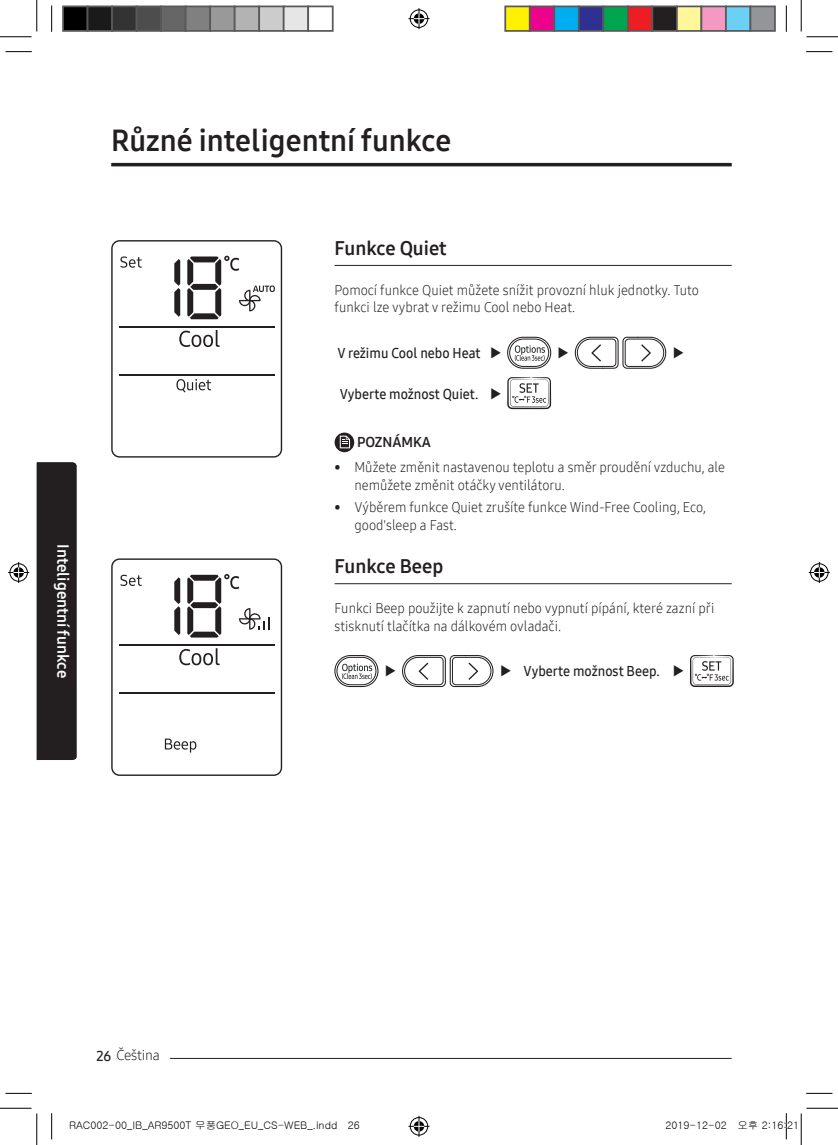
<style>
.page{position:relative;width:838px;height:1145px;background:#fff}
.page>*{position:absolute;margin:0;border:0;box-sizing:border-box;transform-origin:0 0}
.t1{font:29.75px "Samsung One 700";color:#231f20}
.t2{font:19.25px "Samsung One 700";color:#231f20}
.t3{font:15.75px "Samsung One 700";color:#fff}
.t4{font:14px/17.5px "Samsung One 300";color:#231f20;scale:.95 1}
.t5{font:14px "Samsung One 600";color:#231f20;scale:.95 1}
.t6{font:14px "Samsung One 300";color:#231f20}
.t7{font:14px "Samsung One 700";color:#231f20}
.t8{font:10.5px "Gulim";color:#000}
.s1{font-family:"Samsung One 600"}
</style>
<div class="page">
<hr style="left:111px;top:163px;width:620px;height:3px;background:#231f20">
<hr style="left:116px;top:1058px;width:615px;height:1px;background:#231f20">
<div style="left:116px;top:1053px;width:54px;height:7px;background:#fff"></div>
<div style="left:37px;top:462px;width:39px;height:298px;background:#231f20"></div>
<hr style="left:119px;top:374px;width:156px;height:1px;background:#231f20">
<hr style="left:119px;top:326px;width:156px;height:1px;background:#231f20">
<svg style="left:174px;top:259px;width:6px;height:58px"></svg>
<svg style="left:120px;top:256px;width:22px;height:12px"></svg>
<svg style="left:179px;top:330px;width:41px;height:17px"></svg>
<svg style="left:176px;top:379px;width:35px;height:14px"></svg>
<svg style="left:187px;top:256px;width:88px;height:63px"></svg>
<div style="left:111px;top:240px;width:171px;height:218px;border:1px solid #231f20;border-radius:8px"></div>
<hr style="left:334px;top:265px;width:397px;height:1px;background:#231f20">
<svg style="left:507px;top:337px;width:44px;height:32px"></svg>
<div style="left:509px;top:339px;width:39px;height:28px;border:1px solid #231f20;border-radius:14px"></div>
<svg style="left:514px;top:345px;width:31px;height:16px"></svg>
<svg style="left:574px;top:337px;width:92px;height:32px"></svg>
<svg style="left:507px;top:377px;width:44px;height:32px"></svg>
<svg style="left:334px;top:433px;width:20px;height:19px"></svg>
<svg style="left:340px;top:436px;width:10px;height:12px"></svg>
<hr style="left:119px;top:693px;width:156px;height:1px;background:#231f20">
<hr style="left:119px;top:644px;width:156px;height:1px;background:#231f20">
<svg style="left:174px;top:577px;width:6px;height:58px"></svg>
<svg style="left:120px;top:575px;width:22px;height:11px"></svg>
<svg style="left:179px;top:648px;width:41px;height:17px"></svg>
<svg style="left:165px;top:739px;width:31px;height:14px"></svg>
<svg style="left:187px;top:574px;width:83px;height:64px"></svg>
<div style="left:111px;top:558px;width:171px;height:218px;border:1px solid #231f20;border-radius:8px"></div>
<hr style="left:334px;top:583px;width:397px;height:1px;background:#231f20">
<svg style="left:334px;top:655px;width:44px;height:32px"></svg>
<div style="left:337px;top:657px;width:39px;height:28px;border:1px solid #231f20;border-radius:14px"></div>
<svg style="left:342px;top:664px;width:30px;height:15px"></svg>
<svg style="left:402px;top:655px;width:91px;height:32px"></svg>
<svg style="left:690px;top:655px;width:43px;height:32px"></svg>
<svg style="left:6px;top:51px;width:26px;height:1px"></svg>
<svg style="left:806px;top:51px;width:26px;height:1px"></svg>
<svg style="left:6px;top:1093px;width:26px;height:1px"></svg>
<svg style="left:806px;top:1093px;width:26px;height:1px"></svg>
<svg style="left:51px;top:6px;width:1px;height:26px"></svg>
<svg style="left:51px;top:1113px;width:1px;height:26px"></svg>
<svg style="left:786px;top:6px;width:1px;height:26px"></svg>
<hr style="left:0;top:36px;width:32px;height:1px;background:#000">
<hr style="left:806px;top:36px;width:31px;height:1px;background:#000">
<hr style="left:0;top:1108px;width:32px;height:1px;background:#000">
<hr style="left:806px;top:1108px;width:31px;height:1px;background:#000">
<hr style="left:36px;top:0;width:1px;height:31px;background:#000">
<hr style="left:36px;top:1113px;width:1px;height:32px;background:#000">
<hr style="left:800px;top:0;width:1px;height:31px;background:#000">
<hr style="left:800px;top:1113px;width:1px;height:32px;background:#000">
<svg style="left:408px;top:8px;width:21px;height:21px"></svg>
<svg style="left:408px;top:1116px;width:21px;height:21px"></svg>
<svg style="left:8px;top:562px;width:21px;height:21px"></svg>
<svg style="left:808px;top:562px;width:21px;height:21px"></svg>
<div style="left:63px;top:6px;width:25px;height:25px;background:#000"></div>
<div style="left:62px;top:6px;width:26px;height:26px;border:2px solid #595959"></div>
<div style="left:88px;top:6px;width:24px;height:25px;background:#1a1a1a"></div>
<div style="left:87px;top:6px;width:26px;height:26px;border:2px solid #595959"></div>
<div style="left:112px;top:6px;width:25px;height:25px;background:#333"></div>
<div style="left:111px;top:6px;width:26px;height:26px;border:2px solid #595959"></div>
<div style="left:137px;top:6px;width:24px;height:25px;background:#4d4d4d"></div>
<div style="left:136px;top:6px;width:26px;height:26px;border:2px solid #595959"></div>
<div style="left:161px;top:6px;width:25px;height:25px;background:#666"></div>
<div style="left:160px;top:6px;width:26px;height:26px;border:2px solid #595959"></div>
<div style="left:186px;top:6px;width:24px;height:25px;background:#808080"></div>
<div style="left:185px;top:6px;width:26px;height:26px;border:2px solid #595959"></div>
<div style="left:210px;top:6px;width:25px;height:25px;background:#999"></div>
<div style="left:209px;top:6px;width:26px;height:26px;border:2px solid #595959"></div>
<div style="left:235px;top:6px;width:24px;height:25px;background:#b3b3b3"></div>
<div style="left:234px;top:6px;width:26px;height:26px;border:2px solid #595959"></div>
<div style="left:259px;top:6px;width:25px;height:25px;background:#ccc"></div>
<div style="left:258px;top:6px;width:26px;height:26px;border:2px solid #595959"></div>
<div style="left:284px;top:6px;width:24px;height:25px;background:#e6e6e6"></div>
<div style="left:283px;top:6px;width:26px;height:26px;border:2px solid #595959"></div>
<div style="left:307px;top:6px;width:26px;height:26px;border:2px solid #595959"></div>
<div style="left:505px;top:6px;width:24px;height:25px;background:#fff101"></div>
<div style="left:504px;top:6px;width:26px;height:26px;border:2px solid #595959"></div>
<div style="left:529px;top:6px;width:25px;height:25px;background:#ed028c"></div>
<div style="left:529px;top:6px;width:26px;height:26px;border:2px solid #595959"></div>
<div style="left:554px;top:6px;width:24px;height:25px;background:#00aeef"></div>
<div style="left:553px;top:6px;width:26px;height:26px;border:2px solid #595959"></div>
<div style="left:578px;top:6px;width:25px;height:25px;background:#2e3092"></div>
<div style="left:578px;top:6px;width:26px;height:26px;border:2px solid #595959"></div>
<div style="left:603px;top:6px;width:24px;height:25px;background:#00a54f"></div>
<div style="left:602px;top:6px;width:26px;height:26px;border:2px solid #595959"></div>
<div style="left:627px;top:6px;width:25px;height:25px;background:#ee1d23"></div>
<div style="left:627px;top:6px;width:26px;height:26px;border:2px solid #595959"></div>
<div style="left:652px;top:6px;width:24px;height:25px;background:#231f20"></div>
<div style="left:651px;top:6px;width:26px;height:26px;border:2px solid #595959"></div>
<div style="left:676px;top:6px;width:25px;height:25px;background:#fff79a"></div>
<div style="left:676px;top:6px;width:26px;height:26px;border:2px solid #595959"></div>
<div style="left:701px;top:6px;width:24px;height:25px;background:#f499c2"></div>
<div style="left:700px;top:6px;width:26px;height:26px;border:2px solid #595959"></div>
<div style="left:725px;top:6px;width:25px;height:25px;background:#6bcff6"></div>
<div style="left:725px;top:6px;width:26px;height:26px;border:2px solid #595959"></div>
<div style="left:750px;top:6px;width:24px;height:25px;background:#939598"></div>
<div style="left:749px;top:6px;width:26px;height:26px;border:2px solid #595959"></div>
<svg style="left:785px;top:1113px;width:2px;height:26px"></svg>
<p class="t3" style="left:73px;top:544px;width:135px;rotate:90deg">Inteligentní funkce</p>
<h1 class="t1" style="left:111px;top:121px;width:341px">Různé inteligentní funkce</h1>
<h2 class="t2" style="left:334px;top:235px;width:114px">Funkce Quiet</h2>
<p class="t4" style="left:334px;top:281px;width:385px">Pomocí funkce Quiet můžete snížit provozní hluk jednotky. Tuto funkci lze vybrat v režimu Cool nebo Heat.</p>
<p class="t5" style="left:337px;top:344px;width:173px">V režimu Cool nebo Heat ▶</p>
<p class="t5" style="left:557px;top:344px;width:13px">▶</p>
<p class="t5" style="left:672px;top:344px;width:13px">▶</p>
<p class="t5" style="left:340px;top:384px;width:171px">Vyberte možnost Quiet. ▶</p>
<p class="t7" style="left:357px;top:433px;width:75px">POZNÁMKA</p>
<p class="t4" style="left:354px;top:458px;width:391px;text-indent:-20px">• Můžete změnit nastavenou teplotu a směr proudění vzduchu, ale nemůžete změnit otáčky ventilátoru.</p>
<p class="t4" style="left:354px;top:498px;width:371px;text-indent:-20px">• Výběrem funkce Quiet zrušíte funkce Wind-Free Cooling, Eco, good'sleep a Fast.</p>
<h2 class="t2" style="left:334px;top:554px;width:110px">Funkce Beep</h2>
<p class="t4" style="left:334px;top:599px;width:401px">Funkci Beep použijte k zapnutí nebo vypnutí pípání, které zazní při stisknutí tlačítka na dálkovém ovladači.</p>
<p class="t5" style="left:385px;top:662px;width:13px">▶</p>
<p class="t5" style="left:500px;top:662px;width:194px">▶ Vyberte možnost Beep. ▶</p>
<p class="t6" style="left:97px;top:1045px;width:65px"><span class="s1">26</span> Čeština</p>
<p class="t8" style="left:69px;top:1120px;width:292px">RAC002-00_IB_AR9500T 무풍GEO_EU_CS-WEB_.indd 26</p>
<p class="t8" style="left:665px;top:1120px;width:135px">2019-12-02 오후 2:16:21</p>
</div>
